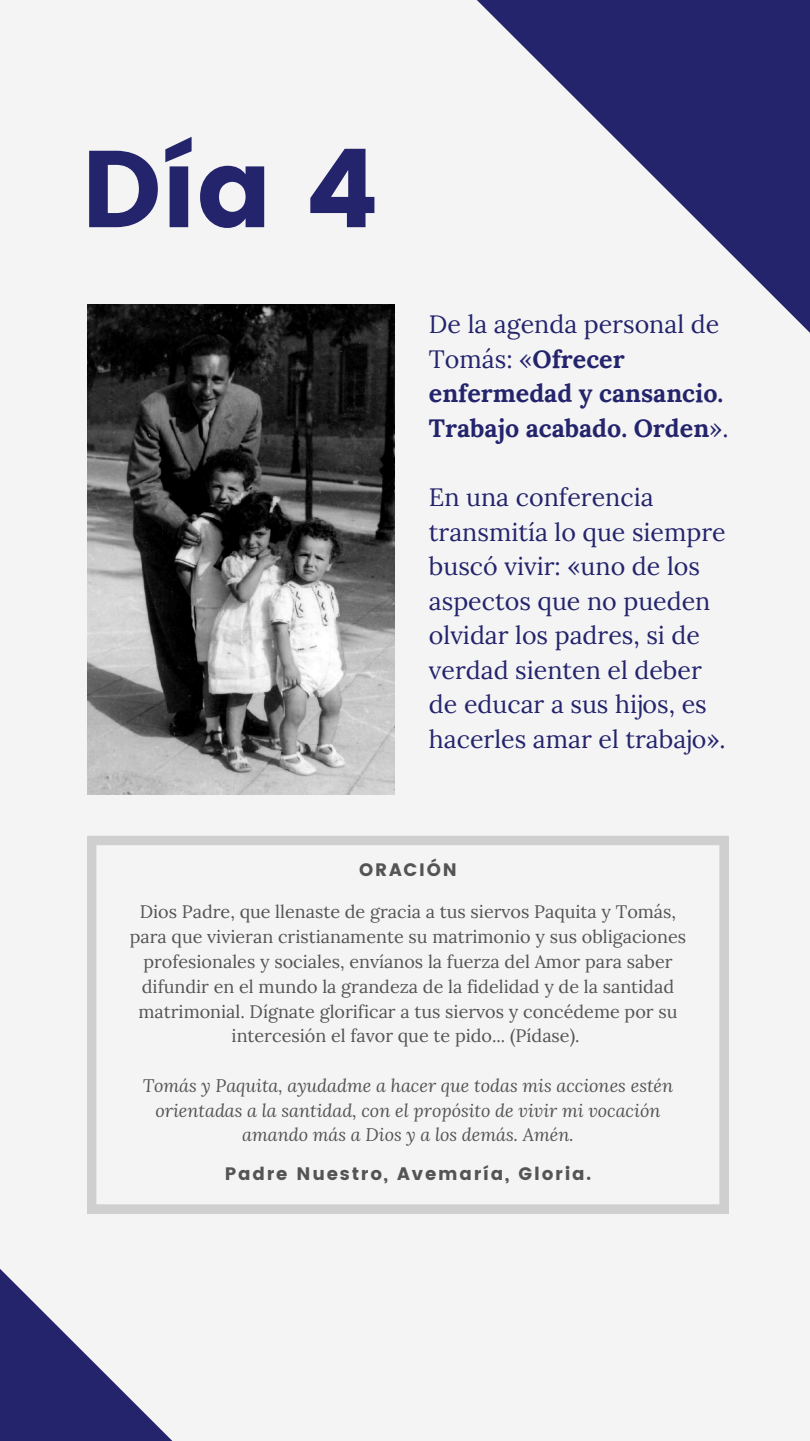
<style>
.page{position:relative;width:810px;height:1441px;background:#fff}
.page>*{position:absolute;margin:0;border:0;box-sizing:border-box;transform-origin:0 0}
.t1{font:108.9px "Poppins";color:#24246d}
.t2{font:25px/34.5px "Lora";color:#24246d}
.t3{font:700 25px/34.5px "Lora";color:#24246d}
.t4{font:18px/24.8px "Lora";color:#545454;text-align:center}
.t5{font:italic 18px/24.8px "Lora";color:#545454;text-align:center}
.t6{font:18px "Poppins";letter-spacing:.1em;color:#545454}
.s1{font-weight:400}
</style>
<div class="page">
<div style="left:0;top:0;width:810px;height:1440px;background:#f4f4f4"></div>
<img style="left:87px;top:304px;width:307px;height:490px">
<svg style="left:0;top:1269px;width:172px;height:171px"></svg>
<svg style="left:477px;top:0;width:333px;height:333px"></svg>
<svg style="left:87px;top:836px;width:642px;height:377px"></svg>
<h1 class="t1" style="left:81px;top:126px;width:299px">Día 4</h1>
<h2 class="t3" style="left:429px;top:307px;width:301px"><span class="s1">De la agenda personal de<br>Tomás: «</span>Ofrecer enfermedad y cansancio.<br>Trabajo acabado. Orden<span class="s1">».</span></h2>
<h2 class="t2" style="left:429px;top:479px;width:298px">En una conferencia transmitía lo que siempre buscó vivir: «uno de los aspectos que no pueden olvidar los padres, si de verdad sienten el deber de educar a sus hijos, es hacerles amar el trabajo».</h2>
<p class="t6" style="left:359px;top:859px;width:99px">ORACIÓN</p>
<p class="t4" style="left:130px;top:899px;width:558px">Dios Padre, que llenaste de gracia a tus siervos Paquita y Tomás, para que vivieran cristianamente su matrimonio y sus obligaciones profesionales y sociales, envíanos la fuerza del Amor para saber difundir en el mundo la grandeza de la fidelidad y de la santidad matrimonial. Dígnate glorificar a tus siervos y concédeme por su intercesión el favor que te pido... (Pídase).</p>
<p class="t5" style="left:143px;top:1072px;width:532px">Tomás y Paquita, ayudadme a hacer que todas mis acciones estén orientadas a la santidad, con el propósito de vivir mi vocación amando más a Dios y a los demás. Amén.</p>
<p class="t6" style="left:225px;top:1163px;width:368px">Padre Nuestro, Avemaría, Gloria.</p>
</div>
